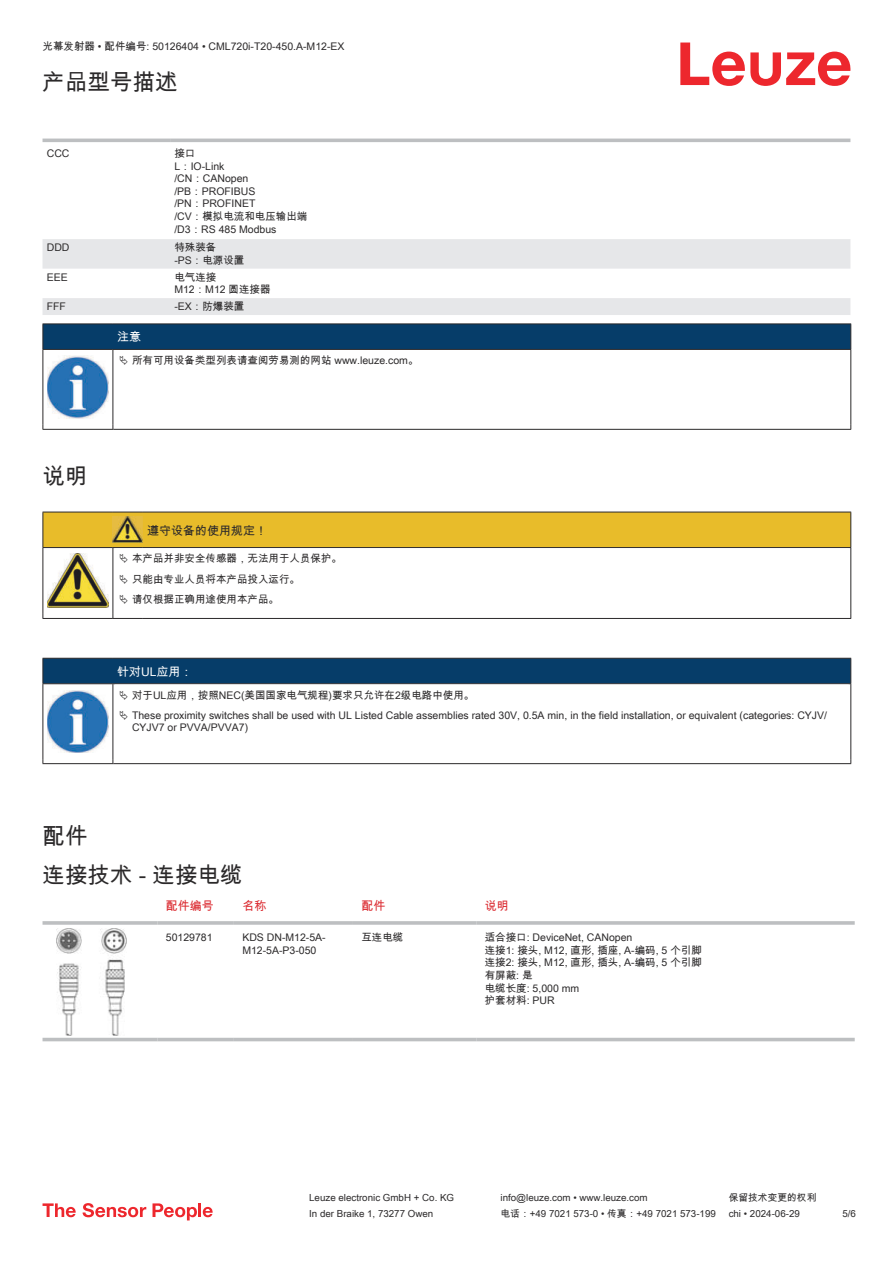
<style>
.page{position:relative;width:893px;height:1263px;background:#fff}
.page>*{position:absolute;margin:0;border:0;box-sizing:border-box;transform-origin:0 0}
.t1{font:22.5px/38.7px "Arial Unicode MS";color:#2b292a}
.t2{font:12px "Arial Unicode MS";color:#db2a30}
.t3{font:12px "Arial Unicode MS";color:#2b292a}
.t4{font:12px "Arial Unicode MS";color:#fff}
.t5{font:10.5px/12.6px "Arial Unicode MS";color:#2b292a}
.t6{font:9.75px "Arial Unicode MS";color:#2b292a}
</style>
<div class="page">
<svg style="left:680px;top:43px;width:170px;height:43px"></svg>
<svg style="left:43px;top:138px;width:807px;height:1px"></svg>
<svg style="left:43px;top:239px;width:807px;height:76px;fill:#e6e7e9"></svg>
<hr style="left:43px;top:139px;width:127px;height:3px;background:#bdbfc1">
<hr style="left:170px;top:139px;width:680px;height:3px;background:#bdbfc1">
<svg style="left:43px;top:928px;width:812px;height:114px"></svg>
<hr style="left:43px;top:921px;width:114px;height:4px;background:#bdbfc1">
<hr style="left:157px;top:921px;width:77px;height:4px;background:#c7c9ca">
<hr style="left:234px;top:921px;width:119px;height:4px;background:#bdbfc1">
<hr style="left:353px;top:921px;width:123px;height:4px;background:#bdbfc1">
<hr style="left:476px;top:921px;width:379px;height:4px;background:#c7c9ca">
<hr style="left:43px;top:1038px;width:114px;height:3px;background:#bdbfc1">
<hr style="left:157px;top:1038px;width:77px;height:3px;background:#bdbfc1">
<hr style="left:234px;top:1038px;width:119px;height:3px;background:#bdbfc1">
<hr style="left:353px;top:1038px;width:123px;height:3px;background:#bdbfc1">
<hr style="left:476px;top:1038px;width:379px;height:3px;background:#bdbfc1">
<img style="left:56px;top:929px;width:70px;height:106px">
<svg style="left:43px;top:1203px;width:33px;height:14px"></svg>
<svg style="left:83px;top:1203px;width:63px;height:14px"></svg>
<svg style="left:153px;top:1203px;width:44px;height:17px"></svg>
<hr style="left:198px;top:1203px;width:3px;height:14px;background:#ed272d">
<svg style="left:203px;top:1207px;width:10px;height:10px"></svg>
<svg style="left:44px;top:350px;width:806px;height:79px"></svg>
<hr style="left:43px;top:323px;width:70px;height:1px;background:#2b292a">
<hr style="left:43px;top:349px;width:70px;height:1px;background:#2b292a">
<hr style="left:113px;top:323px;width:738px;height:1px;background:#2b292a">
<div style="left:43px;top:324px;width:808px;height:25px;background:#063d69"></div>
<hr style="left:113px;top:349px;width:738px;height:1px;background:#2b292a">
<hr style="left:43px;top:350px;width:1px;height:75px;background:#2b292a">
<hr style="left:113px;top:350px;width:1px;height:75px;background:#2b292a">
<hr style="left:850px;top:350px;width:1px;height:75px;background:#2b292a">
<hr style="left:43px;top:429px;width:70px;height:1px;background:#2b292a">
<hr style="left:113px;top:429px;width:738px;height:1px;background:#2b292a">
<img style="left:47px;top:356px;width:61px;height:63px">
<div style="left:115px;top:350px;width:734px;height:21px;background:#fff"></div>
<hr style="left:43px;top:618px;width:70px;height:1px;background:#2b292a">
<hr style="left:113px;top:618px;width:30px;height:1px;background:#2b292a">
<hr style="left:143px;top:618px;width:708px;height:1px;background:#2b292a">
<hr style="left:43px;top:684px;width:1px;height:75px;background:#2b292a">
<hr style="left:113px;top:684px;width:1px;height:75px;background:#2b292a">
<hr style="left:850px;top:684px;width:1px;height:75px;background:#2b292a">
<hr style="left:43px;top:763px;width:70px;height:1px;background:#2b292a">
<hr style="left:113px;top:763px;width:738px;height:1px;background:#2b292a">
<img style="left:47px;top:738px;width:58px;height:15px">
<svg style="left:43px;top:512px;width:808px;height:106px"></svg>
<svg style="left:43px;top:658px;width:808px;height:80px"></svg>
<p class="t5" style="left:43px;top:40px;width:304px">光幕发射器 • 配件编号: 50126404 • CML720i-T20-450.A-M12-EX</p>
<h1 class="t1" style="left:43px;top:62px;width:136px">产品型号描述</h1>
<p class="t5" style="left:47px;top:147px;width:24px">CCC</p>
<p class="t5" style="left:174px;top:147px;width:135px">接口<br>L：IO-Link<br>/CN：CANopen<br>/PB：PROFIBUS<br>/PN：PROFINET<br>/CV：模拟电流和电压输出端/D3：RS 485 Modbus</p>
<p class="t5" style="left:47px;top:241px;width:24px">DDD</p>
<p class="t5" style="left:174px;top:241px;width:72px">特殊装备<br>-PS：电源设置</p>
<p class="t5" style="left:47px;top:271px;width:23px">EEE</p>
<p class="t5" style="left:174px;top:271px;width:98px">电气连接<br>M12：M12 圆连接器</p>
<p class="t5" style="left:47px;top:300px;width:21px">FFF</p>
<p class="t5" style="left:174px;top:300px;width:72px">-EX：防爆装置</p>
<p class="t4" style="left:117px;top:328px;width:25px">注意</p>
<p class="t5" style="left:132px;top:354px;width:288px">所有可用设备类型列表请查阅劳易测的网站 www.leuze.com。</p>
<h1 class="t1" style="left:43px;top:456px;width:46px">说明</h1>
<p class="t3" style="left:147px;top:522px;width:121px">遵守设备的使用规定！</p>
<p class="t5" style="left:132px;top:548px;width:211px;line-height:20.2px">本产品并非安全传感器，无法用于人员保护。只能由专业人员将本产品投入运行。<br>请仅根据正确用途使用本产品。</p>
<p class="t4" style="left:117px;top:663px;width:77px">针对UL应用：</p>
<p class="t5" style="left:132px;top:684px;width:697px;line-height:20.2px">对于UL应用，按照NEC(美国国家电气规程)要求只允许在2级电路中使用。<br>These proximity switches shall be used with UL Listed Cable assemblies rated 30V, 0.5A min, in the field installation, or equivalent (categories: CYJV/</p>
<p class="t5" style="left:132px;top:721px;width:118px">CYJV7 or PVVA/PVVA7)</p>
<h1 class="t1" style="left:43px;top:816px;width:202px">配件<br>连接技术 - 连接电缆</h1>
<p class="t2" style="left:166px;top:897px;width:49px">配件编号</p>
<p class="t2" style="left:242px;top:897px;width:25px">名称</p>
<p class="t2" style="left:361px;top:897px;width:25px">配件</p>
<p class="t2" style="left:485px;top:897px;width:25px">说明</p>
<p class="t5" style="left:166px;top:931px;width:48px">50129781</p>
<p class="t5" style="left:242px;top:931px;width:85px">KDS DN-M12-5A-<br>M12-5A-P3-050</p>
<p class="t5" style="left:361px;top:931px;width:43px">互连电缆</p>
<p class="t5" style="left:485px;top:931px;width:219px">适合接口: DeviceNet, CANopen<br>连接1: 接头, M12, 直形, 插座, A-编码, 5 个引脚连接2: 接头, M12, 直形, 插头, A-编码, 5 个引脚有屏蔽: 是<br>电缆长度: 5,000 mm<br>护套材料: PUR</p>
<p class="t6" style="left:309px;top:1191px;width:146px">Leuze electronic GmbH + Co. KG</p>
<p class="t6" style="left:501px;top:1191px;width:149px">info@leuze.com • www.leuze.com</p>
<p class="t6" style="left:729px;top:1191px;width:89px">保留技术变更的权利</p>
<p class="t6" style="left:309px;top:1206px;width:126px">In der Braike 1, 73277 Owen</p>
<p class="t6" style="left:501px;top:1206px;width:217px">电话：+49 7021 573-0 • 传真：+49 7021 573-199</p>
<p class="t6" style="left:729px;top:1206px;width:73px">chi • 2024-06-29</p>
<p class="t6" style="left:842px;top:1206px;width:15px">5/6</p>
</div>
